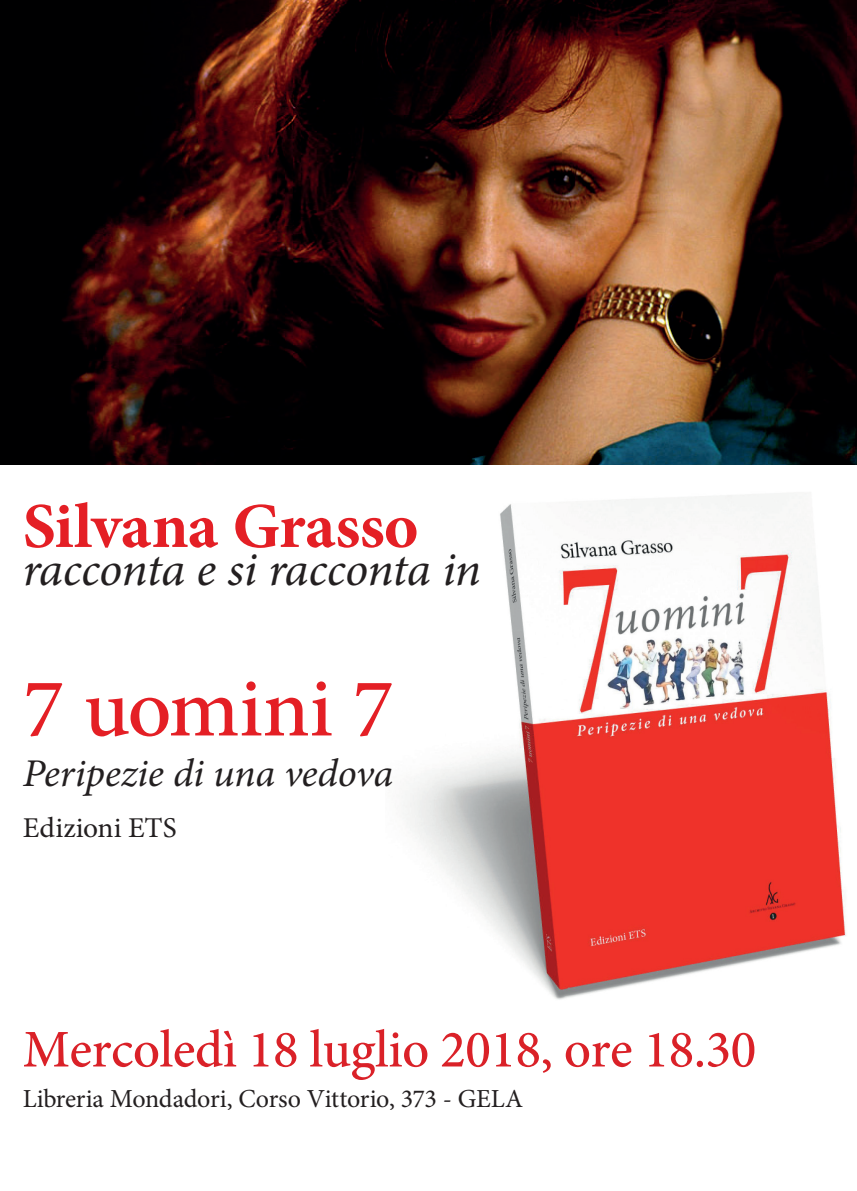
<style>
.page{position:relative;width:857px;height:1191px;background:#fff}
.page>*{position:absolute;margin:0;border:0;box-sizing:border-box;transform-origin:0 0}
.t1{font:500 83.9px "Minion Pro";letter-spacing:-.005em;color:#e41f25}
.t2{font:700 64px "Minion Pro";letter-spacing:-.01em;color:#e41f25}
.t3{font:500 53px "Minion Pro";letter-spacing:-.01em;color:#da2128}
.t4{font:italic 48px "Minion Pro";letter-spacing:-.015em;color:#231f20}
.t5{font:italic 39.3px "Minion Pro";letter-spacing:-.01em;color:#231f20}
.t6{font:28.7px "Minion Pro";letter-spacing:-.005em;color:#231f20}
.t7{font:26px "Minion Pro";letter-spacing:-.015em;color:#231f20}
</style>
<div class="page">
<img style="left:403px;top:493px;width:443px;height:507px">
<img style="left:0;top:0;width:856px;height:464px">
<h2 class="t2" style="left:23px;top:481px;width:397px">Silvana Grasso</h2>
<h3 class="t4" style="left:23px;top:537px;width:459px">racconta e si racconta in</h3>
<h1 class="t1" style="left:23px;top:652px;width:372px">7 uomini 7</h1>
<h3 class="t5" style="left:23px;top:747px;width:371px">Peripezie di una vedova</h3>
<p class="t6" style="left:23px;top:809px;width:155px">Edizioni ETS</p>
<h3 class="t3" style="left:23px;top:1013px;width:734px">Mercoledì 18 luglio 2018, ore 18.30</h3>
<p class="t7" style="left:23px;top:1080px;width:501px">Libreria Mondadori, Corso Vittorio, 373 - GELA</p>
</div>
